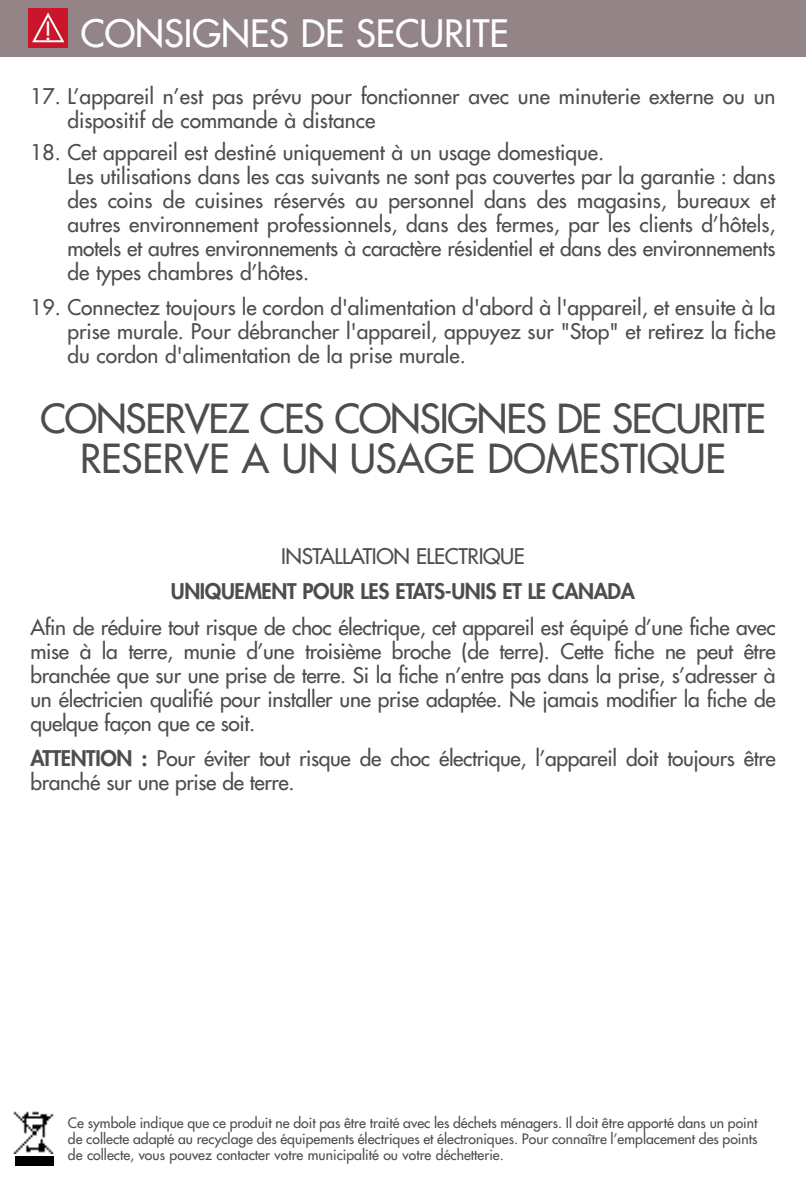
<style>
.page{position:relative;width:806px;height:1191px;background:#fff}
.page>*{position:absolute;margin:0;border:0;box-sizing:border-box;transform-origin:0 0}
.t1{font:39px/40px "Futura";letter-spacing:-.03em;color:#4d4d4d;text-align:center}
.t2{font:36.8px "Futura";color:#fff}
.t3{font:21px/24px "Futura";color:#4d4d4d}
.t4{font:800 21px "Futura";letter-spacing:-.02em;color:#4d4d4d}
.t5{font:14px/16px "Futura";color:#4d4d4d;text-align:justify}
.s1{font-weight:800}
</style>
<div class="page">
<div style="left:0;top:0;width:805px;height:57px;background:#928487"></div>
<img style="left:13px;top:1111px;width:41px;height:42px">
<div style="left:15px;top:1155px;width:38px;height:10px;background:#000"></div>
<div style="left:28px;top:8px;width:40px;height:40px;background:#ca162b"></div>
<svg style="left:32px;top:13px;width:32px;height:29px"></svg>
<h2 class="t2" style="left:44px;top:15px;width:465px"><sup>!</sup> CONSIGNES DE SECURITE</h2>
<p class="t3" style="left:67px;top:85px;width:709px;text-indent:-37px">17. L’appareil n’est pas prévu pour fonctionner avec une minuterie externe ou un dispositif de commande à distance</p>
<p class="t3" style="left:67px;top:142px;width:709px;text-indent:-37px">18. Cet appareil est destiné uniquement à un usage domestique.<br>Les utilisations dans les cas suivants ne sont pas couvertes par la garantie : dans des coins de cuisines réservés au personnel dans des magasins, bureaux et autres environnement professionnels, dans des fermes, par les clients d’hôtels, motels et autres environnements à caractère résidentiel et dans des environnements de types chambres d’hôtes.</p>
<p class="t3" style="left:67px;top:297px;width:709px;text-align:justify;text-indent:-37px">19. Connectez toujours le cordon d'alimentation d'abord à l'appareil, et ensuite à la prise murale. Pour débrancher l'appareil, appuyez sur "Stop" et retirez la fiche du cordon d'alimentation de la prise murale.</p>
<h1 class="t1" style="left:40px;top:401px;width:726px">CONSERVEZ CES CONSIGNES DE SECURITE<br>RESERVE A UN USAGE DOMESTIQUE</h1>
<p class="t3" style="left:281px;top:546px;width:245px">INSTALLATION ELECTRIQUE</p>
<p class="t4" style="left:171px;top:581px;width:465px">UNIQUEMENT POUR LES ETATS-UNIS ET LE CANADA</p>
<p class="t3" style="left:30px;top:616px;width:746px;text-align:justify">Afin de réduire tout risque de choc électrique, cet appareil est équipé d’une fiche avec mise à la terre, munie d’une troisième broche (de terre). Cette fiche ne peut être branchée que sur une prise de terre. Si la fiche n’entre pas dans la prise, s’adresser à un électricien qualifié pour installer une prise adaptée. Ne jamais modifier la fiche de quelque façon que ce soit.</p>
<p class="t3" style="left:30px;top:748px;width:746px"><span class="s1">ATTENTION :</span> Pour éviter tout risque de choc électrique, l’appareil doit toujours être branché sur une prise de terre.</p>
<p class="t5" style="left:68px;top:1116px;width:690px">Ce symbole indique que ce produit ne doit pas être traité avec les déchets ménagers. Il doit être apporté dans un point de collecte adapté au recyclage des équipements électriques et électroniques. Pour connaître l’emplacement des points de collecte, vous pouvez contacter votre municipalité ou votre déchetterie.</p>
</div>
